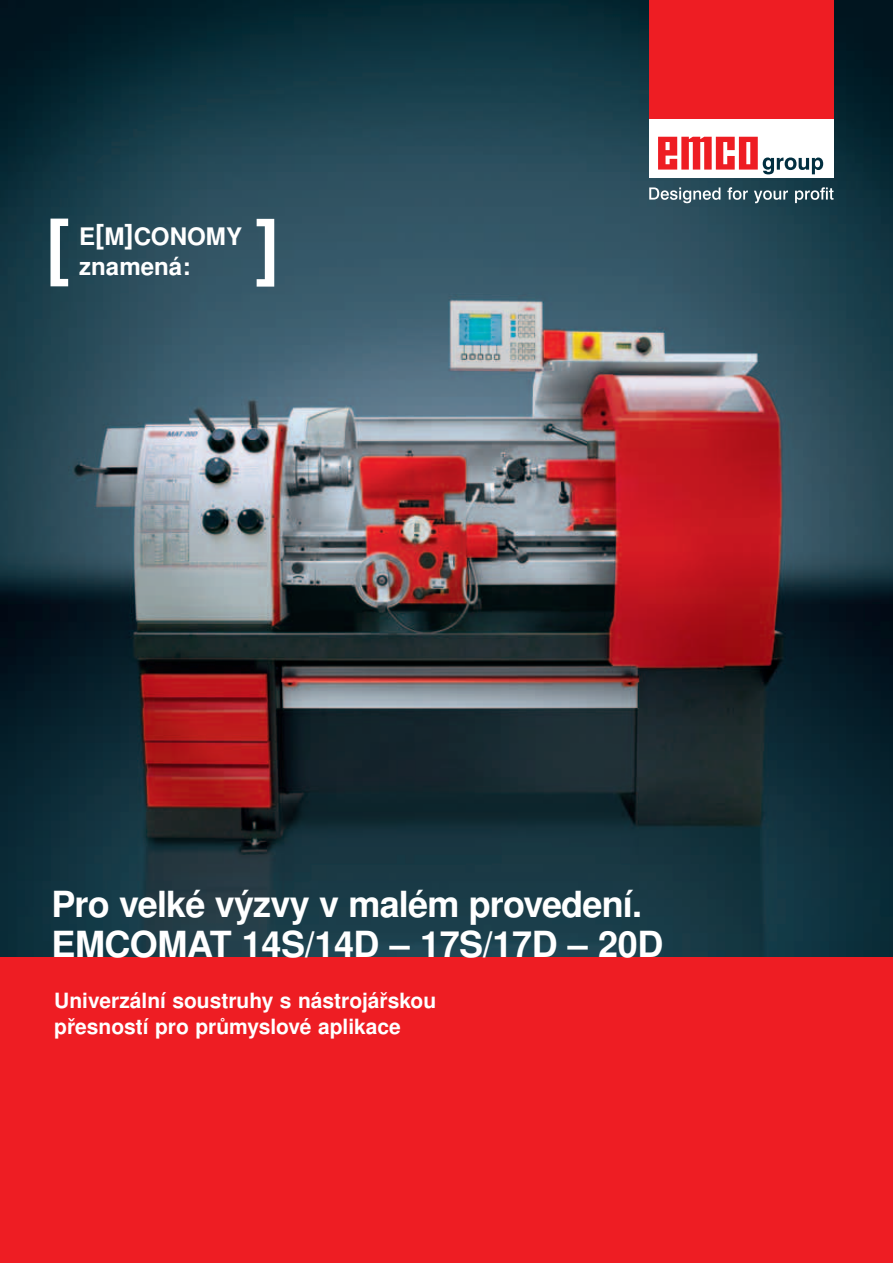
<style>
.page{position:relative;width:893px;height:1263px;background:#fff}
.page>*{position:absolute;margin:0;border:0;box-sizing:border-box;transform-origin:0 0}
.t1{font:700 72.9px "Nimbus San LCE";color:#fff}
.t2{font:700 36px/40.5px "Nimbus San LCE";letter-spacing:-.02em;color:#fff}
.t3{font:700 24.15px "Nimbus San LCE";color:#fff}
.t4{font:700 21px/25.2px "Nimbus San LCE";color:#fff}
.s1{font-size:27.6px}
</style>
<div class="page">
<img style="left:0;top:1px;width:893px;height:956px">
<div style="left:0;top:957px;width:893px;height:306px;background:#ee1d23"></div>
<div style="left:649px;top:119px;width:184px;height:59px;background:#fff"></div>
<div style="left:649px;top:1px;width:184px;height:118px;background:#ee1d23"></div>
<svg style="left:649px;top:187px;width:71px;height:16px"></svg>
<svg style="left:727px;top:187px;width:21px;height:13px"></svg>
<svg style="left:754px;top:190px;width:34px;height:13px"></svg>
<svg style="left:795px;top:187px;width:38px;height:16px"></svg>
<svg style="left:658px;top:137px;width:165px;height:37px"></svg>
<h1 class="t1" style="left:46px;top:219px;width:26px">[</h1>
<p class="t3" style="left:79px;top:227px;width:164px">E<span class="s1">[</span>M<span class="s1">]</span>CONOMY</p>
<p class="t3" style="left:79px;top:257px;width:113px">znamená:</p>
<h1 class="t1" style="left:255px;top:219px;width:26px">]</h1>
<h2 class="t2" style="left:51px;top:887px;width:613px">Pro velké výzvy v malém provedení.<br>EMCOMAT 14S/14D – 17S/17D – 20D</h2>
<p class="t4" style="left:54px;top:990px;width:383px">Univerzální soustruhy s nástrojářskou přesností pro průmyslové aplikace</p>
</div>
